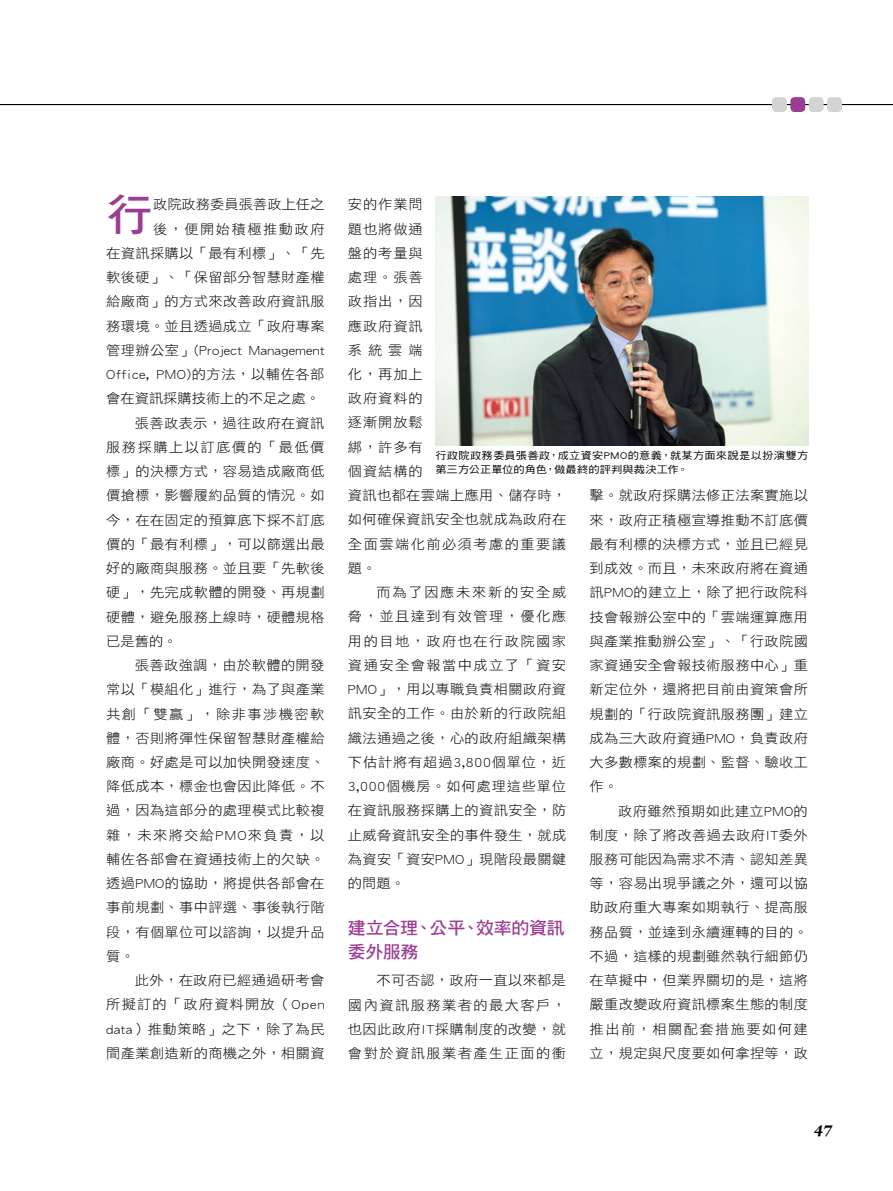
<style>
.page{position:relative;width:893px;height:1191px;background:#fff}
.page>*{position:absolute;margin:0;border:0;box-sizing:border-box;transform-origin:0 0}
.t1{font:44.4px "DF Hei Std W7";color:#9c3d92;scale:1.05 1}
.t2{font:italic 700 18px "Arno Pro";color:#000}
.t3{font:17.4px/24.3px "DF Hei Std W7";letter-spacing:-.02em;color:#9c3d92}
.t4{font:13.5px/24.3px "DF Hei Std W3";letter-spacing:.025em;color:#000;text-align:justify;scale:1.05 1}
.t5{font:13.5px/24.3px "DF Hei Std W3";letter-spacing:.06em;color:#000;scale:1.05 1}
.t6{font:13.5px "DF Hei Std W3";letter-spacing:.1em;color:#000;scale:1.05 1}
.t7{font:13.5px "DF Hei Std W3";letter-spacing:.085em;color:#000;scale:1.05 1}
.t8{font:13.5px "DF Hei Std W3";color:#000;scale:1.05 1}
.t9{font:13.5px "DF Hei Std W3";letter-spacing:.095em;color:#000;scale:1.05 1}
.t10{font:13.5px "DF Hei Std W3";letter-spacing:.005em;color:#000;scale:1.05 1}
.t11{font:13.5px "DF Hei Std W3";letter-spacing:.105em;color:#000;scale:1.05 1}
.t12{font:10.2px/13.5px "DF Hei Std W5";letter-spacing:.02em;color:#000;scale:1.11 1}
</style>
<div class="page">
<img style="left:435px;top:197px;width:373px;height:248px">
<hr style="left:0;top:104px;width:893px;height:1px;background:#000">
<div style="left:772px;top:97px;width:15px;height:15px;background:#d3d3d4;border-radius:4px"></div>
<div style="left:790px;top:97px;width:15px;height:15px;background:#9c3d92;border-radius:4px"></div>
<div style="left:809px;top:97px;width:15px;height:15px;background:#d3d3d4;border-radius:4px"></div>
<div style="left:827px;top:97px;width:15px;height:15px;background:#d3d3d4;border-radius:4px"></div>
<h1 class="t1" style="left:106px;top:190px;width:46px">行</h1>
<p class="t10" style="left:153px;top:197px;width:165px">政院政務委員張善政上任之</p>
<p class="t11" style="left:153px;top:221px;width:165px">後，便開始積極推動政府</p>
<p class="t4" style="left:106px;top:241px;width:209px">在資訊採購以「最有利標」、「先</p>
<p class="t4" style="left:106px;top:265px;width:209px">軟後硬」、「保留部分智慧財產權</p>
<p class="t4" style="left:106px;top:289px;width:209px">給廠商」的方式來改善政府資訊服</p>
<p class="t4" style="left:106px;top:313px;width:209px">務環境。並且透過成立「政府專案</p>
<p class="t4" style="left:106px;top:338px;width:209px">管理辦公室」(Project Management</p>
<p class="t4" style="left:106px;top:362px;width:209px">Office, PMO)的方法，以輔佐各部</p>
<p class="t8" style="left:106px;top:391px;width:205px">會在資訊採購技術上的不足之處。</p>
<p class="t4" style="left:135px;top:410px;width:182px">張善政表示，過往政府在資訊</p>
<p class="t6" style="left:106px;top:440px;width:209px">服務採購上以訂底價的「最低價</p>
<p class="t4" style="left:106px;top:459px;width:209px">標」的決標方式，容易造成廠商低</p>
<p class="t4" style="left:106px;top:483px;width:209px">價搶標，影響履約品質的情況。如</p>
<p class="t4" style="left:106px;top:507px;width:209px">今，在在固定的預算底下採不訂底</p>
<p class="t4" style="left:106px;top:531px;width:209px">價的「最有利標」，可以篩選出最</p>
<p class="t4" style="left:106px;top:556px;width:209px">好的廠商與服務。並且要「先軟後</p>
<p class="t4" style="left:106px;top:580px;width:209px">硬」，先完成軟體的開發、再規劃</p>
<p class="t4" style="left:106px;top:604px;width:209px">硬體，避免服務上線時，硬體規格</p>
<p class="t4" style="left:106px;top:628px;width:69px">已是舊的。</p>
<p class="t4" style="left:135px;top:653px;width:182px">張善政強調，由於軟體的開發</p>
<p class="t4" style="left:106px;top:677px;width:209px">常以「模組化」進行，為了與產業</p>
<p class="t6" style="left:106px;top:706px;width:209px">共創「雙贏」，除非事涉機密軟</p>
<p class="t4" style="left:106px;top:725px;width:209px">體，否則將彈性保留智慧財產權給</p>
<p class="t4" style="left:106px;top:749px;width:209px">廠商。好處是可以加快開發速度、</p>
<p class="t4" style="left:106px;top:774px;width:209px">降低成本，標金也會因此降低。不</p>
<p class="t4" style="left:106px;top:798px;width:209px">過，因為這部分的處理模式比較複</p>
<p class="t9" style="left:106px;top:827px;width:209px">雜，未來將交給PMO來負責，以</p>
<p class="t4" style="left:106px;top:846px;width:209px">輔佐各部會在資通技術上的欠缺。</p>
<p class="t4" style="left:106px;top:871px;width:209px">透過PMO的協助，將提供各部會在</p>
<p class="t4" style="left:106px;top:895px;width:209px">事前規劃、事中評選、事後執行階</p>
<p class="t4" style="left:106px;top:919px;width:209px">段，有個單位可以諮詢，以提升品</p>
<p class="t4" style="left:106px;top:943px;width:29px">質。</p>
<p class="t4" style="left:135px;top:968px;width:182px">此外，在政府已經通過研考會</p>
<p class="t7" style="left:106px;top:997px;width:209px">所擬訂的「政府資料開放（Open</p>
<p class="t4" style="left:106px;top:1016px;width:209px">data）推動策略」之下，除了為民</p>
<p class="t4" style="left:106px;top:1040px;width:209px">間產業創造新的商機之外，相關資</p>
<p class="t5" style="left:348px;top:192px;width:209px">安的作業問<br>題也將做通<br>盤的考量與<br>處理。張善<br>政指出，因<br>應政府資訊<br>系統雲端<br>化，再加上<br>政府資料的<br>逐漸開放鬆<br>綁，許多有<br>個資結構的<br>資訊也都在雲端上應用、儲存時，如何確保資訊安全也就成為政府在全面雲端化前必須考慮的重要議題。</p>
<p class="t4" style="left:348px;top:580px;width:209px;text-indent:28px">而為了因應未來新的安全威脅，並且達到有效管理，優化應用的目地，政府也在行政院國家資通安全會報當中成立了「資安PMO」，用以專職負責相關政府資訊安全的工作。由於新的行政院組織法通過之後，心的政府組織架構下估計將有超過3,800個單位，近3,000個機房。如何處理這些單位在資訊服務採購上的資訊安全，防止威脅資訊安全的事件發生，就成為資安「資安PMO」現階段最關鍵的問題。</p>
<p class="t3" style="left:348px;top:915px;width:218px">建立合理、公平、效率的資訊委外服務</p>
<p class="t4" style="left:348px;top:968px;width:209px;text-indent:28px">不可否認，政府一直以來都是國內資訊服務業者的最大客戶，也因此政府IT採購制度的改變，就會對於資訊服業者產生正面的衝</p>
<p class="t12" style="left:435px;top:448px;width:337px">行政院政務委員張善政，成立資安PMO的意義，就某方面來說是以扮演雙方第三方公正單位的角色，做最終的評判與裁決工作。</p>
<p class="t4" style="left:590px;top:483px;width:209px">擊。就政府採購法修正法案實施以來，政府正積極宣導推動不訂底價最有利標的決標方式，並且已經見到成效。而且，未來政府將在資通訊PMO的建立上，除了把行政院科技會報辦公室中的「雲端運算應用與產業推動辦公室」、「行政院國家資通安全會報技術服務中心」重新定位外，還將把目前由資策會所規劃的「行政院資訊服務團」建立成為三大政府資通PMO，負責政府大多數標案的規劃、監督、驗收工作。</p>
<p class="t4" style="left:590px;top:798px;width:209px;text-indent:28px">政府雖然預期如此建立PMO的制度，除了將改善過去政府IT委外服務可能因為需求不清、認知差異等，容易出現爭議之外，還可以協助政府重大專案如期執行、提高服務品質，並達到永續運轉的目的。不過，這樣的規劃雖然執行細節仍在草擬中，但業界關切的是，這將嚴重改變政府資訊標案生態的制度推出前，相關配套措施要如何建立，規定與尺度要如何拿捏等，政</p>
<h2 class="t2" style="left:814px;top:1120px;width:20px">47</h2>
</div>
